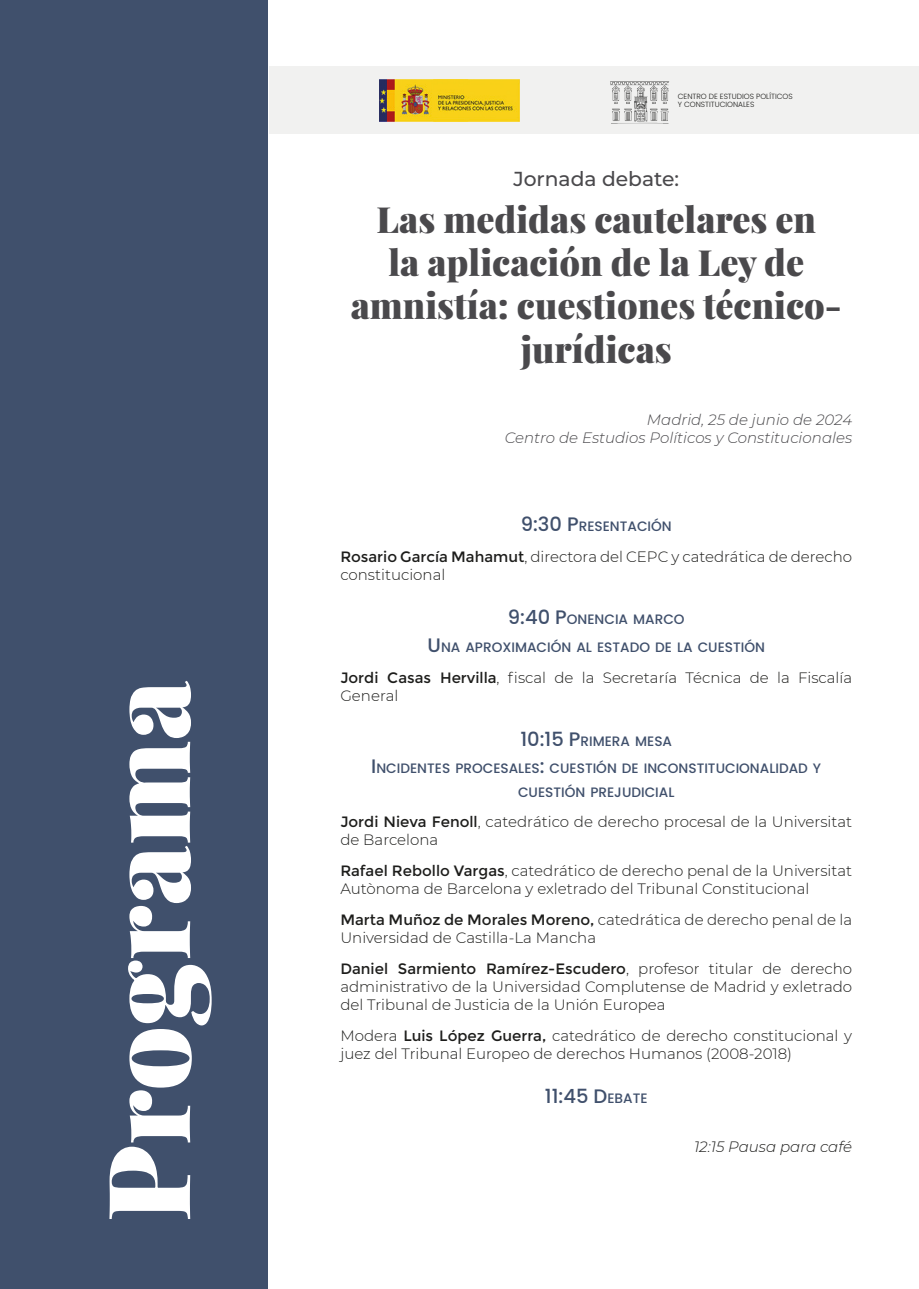
<style>
.page{position:relative;width:919px;height:1289px;background:#fff}
.page>*{position:absolute;margin:0;border:0;box-sizing:border-box;transform-origin:0 0}
.Programa{font:900 114px "Playfair Display";color:#fff}
.Título_evento{font:900 36px/43.2px "Playfair Display";color:#4a494c;text-align:center}
.Subtítulo_evento{font:500 20.25px "Montserrat";color:#4a494c}
.Poppins{font:500 19.5px "Poppins";color:#40506c}
.t1{font:300 15px/18px "Montserrat";color:#1d1d1b}
.Fecha_y_lugar{font:italic 300 15px "Montserrat";color:#4a494c}
.t2{font:italic 300 15px "Montserrat";color:#1d1d1b}
.Sesión_2{font:500 13.65px/23.4px "Poppins";color:#40506c;text-align:center}
.Sesión_1{font:500 13.65px "Poppins";color:#40506c}
.t3{font:300 7.5px/7.5px "Poppins";color:#1d1d1b}
.s1{font-size:19.5px}
.s2{font-weight:400}
.s3{font-size:13.65px}
</style>
<div class="page">
<div style="left:0;top:0;width:267px;height:1288px;background:#40506c"></div>
<div style="left:269px;top:66px;width:636px;height:68px;background:#f1f1f0"></div>
<img style="left:610px;top:81px;width:60px;height:42px">
<div style="left:906px;top:66px;width:12px;height:68px;background:#f1f1f0"></div>
<img style="left:379px;top:80px;width:140px;height:41px">
<p class="Programa" style="left:57px;top:1222px;width:543px;rotate:-90deg">Programa</p>
<p class="t3" style="left:677px;top:93px;width:116px">CENTRO DE ESTUDIOS POLÍTICOS<br>Y CONSTITUCIONALES</p>
<p class="Subtítulo_evento" style="left:513px;top:164px;width:167px">Jornada debate:</p>
<p class="Título_evento" style="left:350px;top:195px;width:492px">Las medidas cautelares en<br>la aplicación de la Ley de amnistía: cuestiones técnico&shy;jurídicas</p>
<p class="Fecha_y_lugar" style="left:647px;top:409px;width:207px">Madrid, 25 de junio de 2024</p>
<p class="Fecha_y_lugar" style="left:505px;top:427px;width:349px">Centro de Estudios Políticos y Constitucionales</p>
<p class="Sesión_2" style="left:520px;top:514px;width:152px"><span class="s1">9:30 P</span>RESENTACIÓN</p>
<p class="t1" style="left:340px;top:547px;width:513px"><span class="s2">Rosario García Mahamut</span>, directora del CEPC y catedrática de derecho constitucional</p>
<p class="Sesión_1" style="left:508px;top:611px;width:178px"><span class="s1">9:40 P</span>ONENCIA MARCO</p>
<p class="Sesión_2" style="left:427px;top:635px;width:339px"><span class="s1">U</span>NA APROXIMACIÓN AL ESTADO DE LA CUESTIÓN</p>
<p class="t1" style="left:340px;top:668px;width:513px"><span class="s2">Jordi Casas Hervilla</span>, fiscal de la Secretaría Técnica de la Fiscalía<br>General</p>
<p class="Sesión_1" style="left:520px;top:733px;width:153px"><span class="s1">10:15 P</span>RIMERA MESA</p>
<p class="Sesión_2" style="left:371px;top:756px;width:451px"><span class="s1">I</span> NCIDENTES PROCESALES<span class="s1">:</span> CUESTIÓN DE INCONSTITUCIONALIDAD Y<br>CUESTIÓN PREJUDICIAL</p>
<p class="t1" style="left:340px;top:812px;width:513px"><span class="s2">Jordi Nieva Fenoll</span>, catedrático de derecho procesal de la Universitat de Barcelona</p>
<p class="t1" style="left:340px;top:861px;width:513px"><span class="s2">Rafael Rebollo Vargas</span>, catedrático de derecho penal de la Universitat<br>Autònoma de Barcelona y exletrado del Tribunal Constitucional</p>
<p class="t1" style="left:340px;top:910px;width:513px"><span class="s2">Marta Muñoz de Morales Moreno,</span> catedrática de derecho penal de la<br>Universidad de Castilla-La Mancha</p>
<p class="t1" style="left:340px;top:958px;width:513px;text-align:justify"><span class="s2">Daniel Sarmiento Ramírez-Escudero</span>, profesor titular de derecho administrativo de la Universidad Complutense de Madrid y exletrado del Tribunal de Justicia de la Unión Europea</p>
<p class="t1" style="left:340px;top:1025px;width:513px">Modera <span class="s2">Luis López Guerra,</span> catedrático de derecho constitucional y juez del Tribunal Europeo de derechos Humanos (2008-2018)</p>
<p class="Poppins" style="left:545px;top:1085px;width:104px">11:45 D<span class="s3">EBATE</span></p>
<p class="t2" style="left:694px;top:1136px;width:160px">12:15 Pausa para café</p>
</div>
